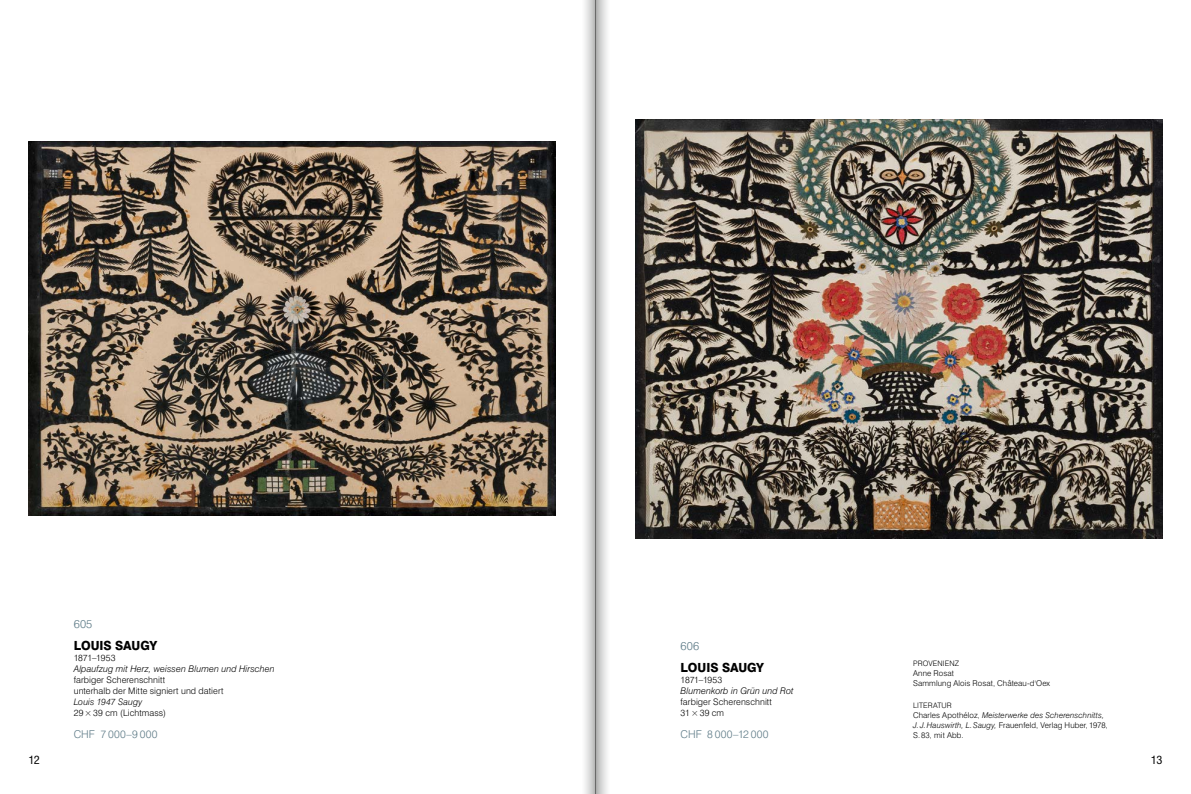
<style>
.page{position:relative;width:1191px;height:794px;background:#fff}
.page>*{position:absolute;margin:0;border:0;box-sizing:border-box;transform-origin:0 0}
.t1{font:800 12.6px "Swiss 721 BT";color:#000;scale:.95 1}
.t2{font:300 11.5px "Swiss 721 BT";letter-spacing:.02em;color:#5e7b87}
.t3{font:condensed 11px "Swiss 721 BT";color:#000;scale:1.1 1}
.t4{font:300 10.8px "Swiss 721 BT";letter-spacing:.025em;color:#5e7b87}
.t5{font:italic 300 9.2px "Swiss 721 BT";letter-spacing:.01em;color:#000}
.t6{font:300 9px/11px "Swiss 721 BT";letter-spacing:.01em;color:#000}
.t7{font:300 9px "Swiss 721 BT";letter-spacing:-.015em;color:#000}
.t8{font:italic 300 9px "Swiss 721 BT";letter-spacing:.01em;color:#000}
.t9{font:300 8px/10px "Swiss 721 BT";letter-spacing:.01em;color:#000}
.t10{font:300 7.5px "Swiss 721 BT";letter-spacing:.02em;color:#000}
.s1{font-style:italic}
</style>
<div class="page">
<svg style="left:585px;top:0;width:10px;height:794px;background:#d6d7d7"></svg>
<svg style="left:595px;top:0;width:12px;height:794px;background:#c1c2c2"></svg>
<img style="left:28px;top:142px;width:528px;height:374px">
<img style="left:635px;top:120px;width:527px;height:418px">
<h2 class="t2" style="left:74px;top:617px;width:20px">605</h2>
<h1 class="t1" style="left:74px;top:637px;width:89px">LOUIS SAUGY</h1>
<p class="t7" style="left:74px;top:652px;width:43px">1871–1953</p>
<p class="t5" style="left:74px;top:663px;width:202px">Alpaufzug mit Herz, weissen Blumen und Hirschen</p>
<p class="t6" style="left:74px;top:674px;width:151px">farbiger Scherenschnitt<br>unterhalb der Mitte signiert und datiert</p>
<p class="t8" style="left:74px;top:696px;width:70px">Louis 1947 Saugy</p>
<p class="t6" style="left:74px;top:707px;width:94px">29×39 cm (Lichtmass)</p>
<h3 class="t4" style="left:74px;top:727px;width:85px">CHF 7 000–9 000</h3>
<h2 class="t2" style="left:680px;top:639px;width:20px">606</h2>
<h1 class="t1" style="left:680px;top:659px;width:89px">LOUIS SAUGY</h1>
<p class="t7" style="left:680px;top:674px;width:43px">1871–1953</p>
<p class="t5" style="left:680px;top:685px;width:114px">Blumenkorb in Grün und Rot</p>
<p class="t6" style="left:680px;top:696px;width:93px">farbiger Scherenschnitt<br>31×39 cm</p>
<h3 class="t4" style="left:680px;top:727px;width:89px">CHF 8 000–12 000</h3>
<p class="t10" style="left:913px;top:659px;width:47px">PROVENIENZ</p>
<p class="t9" style="left:913px;top:668px;width:139px">Anne Rosat<br>Sammlung Alois Rosat, Château-d'Oex</p>
<p class="t10" style="left:913px;top:700px;width:40px">LITERATUR</p>
<p class="t9" style="left:913px;top:710px;width:196px">Charles Apothéloz, <span class="s1">Meisterwerke des Scherenschnitts,<br>J. J.Hauswirth, L.Saugy,</span> Frauenfeld, Verlag Huber,1978,<br>S.83, mit Abb.</p>
<h3 class="t3" style="left:28px;top:753px;width:12px">12</h3>
<h3 class="t3" style="left:1151px;top:753px;width:12px">13</h3>
</div>
